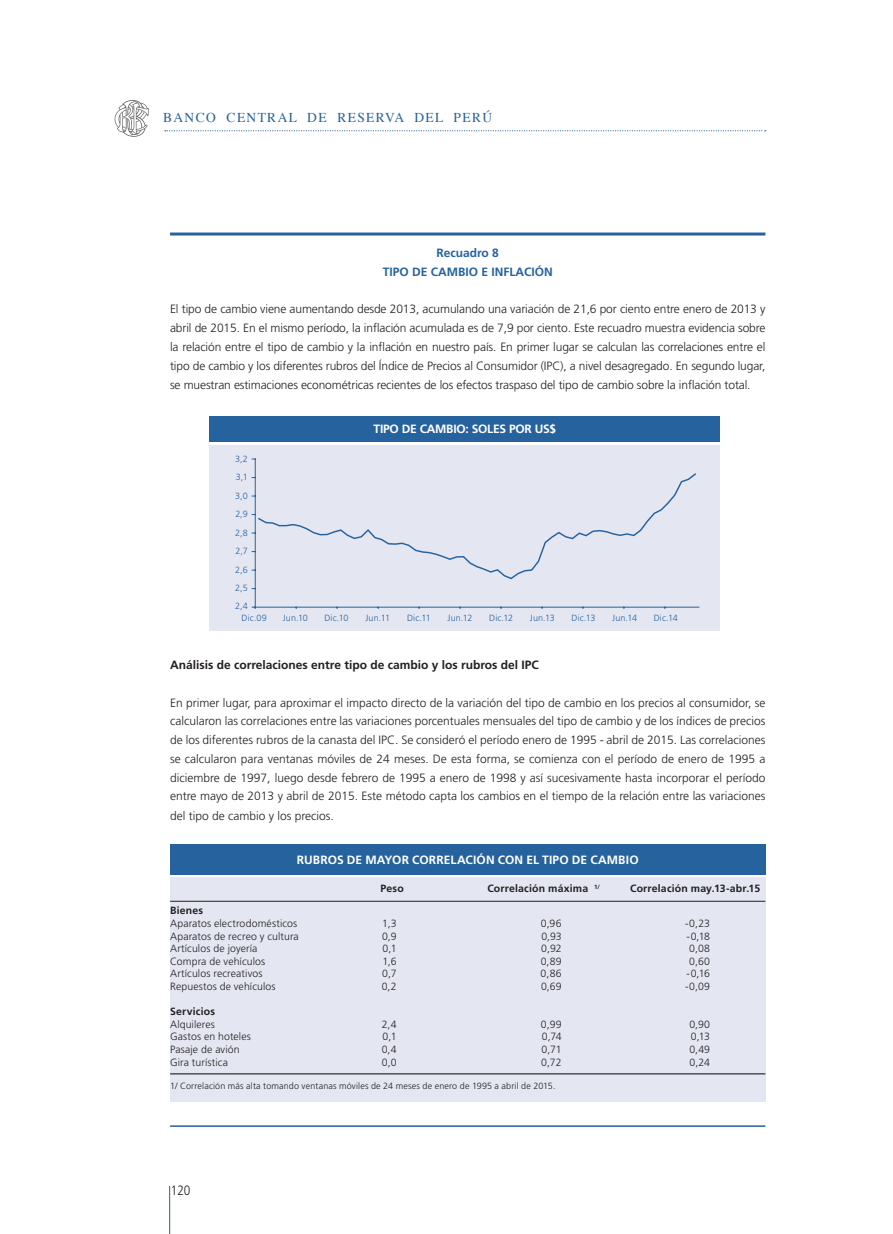
<style>
.page{position:relative;width:893px;height:1234px;background:#fff}
.page>*{position:absolute;margin:0;border:0;box-sizing:border-box;transform-origin:0 0}
.t1{font:13.5px "Times";letter-spacing:.1em;color:#26629d}
.t2{font:300 13.5px "Frutiger";color:#231f20;scale:.88 1}
.Normal{font:300 12px/18.9px "Frutiger";letter-spacing:-.01em;color:#231f20;text-align:justify}
.Normal-2{font:700 12px "Frutiger";color:#231f20}
.t3{font:700 12px "Frutiger";color:#fff}
.Normal-3{font:700 12px "Frutiger";color:#26629d}
.t4{font:700 12px "Frutiger";letter-spacing:-.02em;color:#fff}
.t5{font:300 10.5px "Frutiger";letter-spacing:.01em;color:#231f20}
.t6{font:700 10.5px "Frutiger";letter-spacing:.02em;color:#231f20}
.t7{font:300 9px "Frutiger";letter-spacing:.02em;color:#26629d}
.t8{font:300 9px "Frutiger";letter-spacing:.015em;color:#231f20}
</style>
<div class="page">
<svg style="left:165px;top:130px;width:601px;height:1px"></svg>
<hr style="left:169px;top:1185px;width:1px;height:48px;background:#26629d">
<svg style="left:115px;top:100px;width:34px;height:37px"></svg>
<hr style="left:170px;top:232px;width:595px;height:3px;background:#26629d">
<hr style="left:170px;top:1125px;width:595px;height:1px;background:#26629d">
<div style="left:210px;top:445px;width:510px;height:185px;background:#e4e7f2"></div>
<div style="left:210px;top:416px;width:510px;height:25px;background:#26629d"></div>
<hr style="left:255px;top:459px;width:1px;height:148px;background:#26629d">
<hr style="left:255px;top:606px;width:444px;height:1px;background:#26629d">
<svg style="left:258px;top:473px;width:438px;height:107px"></svg>
<div style="left:170px;top:877px;width:595px;height:224px;background:#e4e7f2"></div>
<div style="left:170px;top:844px;width:595px;height:30px;background:#26629d"></div>
<hr style="left:170px;top:900px;width:595px;height:1px;background:#231f20">
<hr style="left:170px;top:1072px;width:595px;height:2px;background:#231f20">
<p class="t1" style="left:163px;top:105px;width:330px">BANCO CENTRAL DE RESERVA DEL PERÚ</p>
<p class="Normal-3" style="left:436px;top:246px;width:64px">Recuadro 8</p>
<p class="Normal-3" style="left:383px;top:265px;width:172px">TIPO DE CAMBIO E INFLACIÓN</p>
<p class="Normal" style="left:170px;top:300px;width:597px">El tipo de cambio viene aumentando desde 2013, acumulando una variación de 21,6 por ciento entre enero de 2013 y abril de 2015. En el mismo período, la inflación acumulada es de 7,9 por ciento. Este recuadro muestra evidencia sobre la relación entre el tipo de cambio y la inflación en nuestro país. En primer lugar se calculan las correlaciones entre el tipo de cambio y los diferentes rubros del Índice de Precios al Consumidor (IPC), a nivel desagregado. En segundo lugar, se muestran estimaciones econométricas recientes de los efectos traspaso del tipo de cambio sobre la inflación total.</p>
<p class="t4" style="left:374px;top:422px;width:184px">TIPO DE CAMBIO: SOLES POR US$</p>
<p class="t7" style="left:235px;top:453px;width:14px">3,2</p>
<p class="t7" style="left:236px;top:472px;width:14px">3,1</p>
<p class="t7" style="left:235px;top:490px;width:14px">3,0</p>
<p class="t7" style="left:235px;top:509px;width:14px">2,9</p>
<p class="t7" style="left:235px;top:527px;width:14px">2,8</p>
<p class="t7" style="left:235px;top:545px;width:14px">2,7</p>
<p class="t7" style="left:235px;top:564px;width:14px">2,6</p>
<p class="t7" style="left:235px;top:582px;width:14px">2,5</p>
<p class="t7" style="left:235px;top:601px;width:14px">2,4</p>
<p class="t7" style="left:242px;top:612px;width:27px">Dic.09</p>
<p class="t7" style="left:283px;top:612px;width:27px">Jun.10</p>
<p class="t7" style="left:324px;top:612px;width:26px">Dic.10</p>
<p class="t7" style="left:365px;top:612px;width:26px">Jun.11</p>
<p class="t7" style="left:407px;top:612px;width:25px">Dic.11</p>
<p class="t7" style="left:448px;top:612px;width:26px">Jun.12</p>
<p class="t7" style="left:489px;top:612px;width:25px">Dic.12</p>
<p class="t7" style="left:530px;top:612px;width:26px">Jun.13</p>
<p class="t7" style="left:571px;top:612px;width:25px">Dic.13</p>
<p class="t7" style="left:612px;top:612px;width:27px">Jun.14</p>
<p class="t7" style="left:654px;top:612px;width:26px">Dic.14</p>
<p class="Normal-2" style="left:170px;top:657px;width:370px">Análisis de correlaciones entre tipo de cambio y los rubros del IPC</p>
<p class="Normal" style="left:170px;top:693px;width:597px">En primer lugar, para aproximar el impacto directo de la variación del tipo de cambio en los precios al consumidor, se calcularon las correlaciones entre las variaciones porcentuales mensuales del tipo de cambio y de los índices de precios de los diferentes rubros de la canasta del IPC. Se consideró el período enero de 1995 - abril de 2015. Las correlaciones se calcularon para ventanas móviles de 24 meses. De esta forma, se comienza con el período de enero de 1995 a diciembre de 1997, luego desde febrero de 1995 a enero de 1998 y así sucesivamente hasta incorporar el período entre mayo de 2013 y abril de 2015. Este método capta los cambios en el tiempo de la relación entre las variaciones del tipo de cambio y los precios.</p>
<p class="t3" style="left:297px;top:852px;width:343px">RUBROS DE MAYOR CORRELACIÓN CON EL TIPO DE CAMBIO</p>
<p class="t6" style="left:380px;top:882px;width:25px">Peso</p>
<p class="t6" style="left:487px;top:882px;width:114px">Correlación máxima <sup>1/</sup></p>
<p class="t6" style="left:630px;top:882px;width:132px">Correlación may.13-abr.15</p>
<p class="t6" style="left:170px;top:904px;width:35px">Bienes</p>
<p class="t5" style="left:170px;top:917px;width:129px">Aparatos electrodomésticos</p>
<p class="t5" style="left:382px;top:917px;width:16px">1,3</p>
<p class="t5" style="left:541px;top:917px;width:22px">0,96</p>
<p class="t5" style="left:685px;top:917px;width:26px">-0,23</p>
<p class="t5" style="left:170px;top:929px;width:130px">Aparatos de recreo y cultura</p>
<p class="t5" style="left:382px;top:929px;width:16px">0,9</p>
<p class="t5" style="left:541px;top:929px;width:22px">0,93</p>
<p class="t5" style="left:687px;top:929px;width:25px">-0,18</p>
<p class="t5" style="left:170px;top:942px;width:89px">Artículos de joyería</p>
<p class="t5" style="left:383px;top:942px;width:15px">0,1</p>
<p class="t5" style="left:541px;top:942px;width:22px">0,92</p>
<p class="t5" style="left:689px;top:942px;width:22px">0,08</p>
<p class="t5" style="left:170px;top:954px;width:97px">Compra de vehículos</p>
<p class="t5" style="left:382px;top:954px;width:16px">1,6</p>
<p class="t5" style="left:541px;top:954px;width:22px">0,89</p>
<p class="t5" style="left:689px;top:954px;width:22px">0,60</p>
<p class="t5" style="left:170px;top:967px;width:94px">Artículos recreativos</p>
<p class="t5" style="left:382px;top:967px;width:16px">0,7</p>
<p class="t5" style="left:541px;top:967px;width:23px">0,86</p>
<p class="t5" style="left:687px;top:967px;width:25px">-0,16</p>
<p class="t5" style="left:170px;top:980px;width:107px">Repuestos de vehículos</p>
<p class="t5" style="left:382px;top:980px;width:16px">0,2</p>
<p class="t5" style="left:541px;top:980px;width:22px">0,69</p>
<p class="t5" style="left:685px;top:980px;width:26px">-0,09</p>
<p class="t6" style="left:170px;top:1005px;width:46px">Servicios</p>
<p class="t5" style="left:170px;top:1017px;width:46px">Alquileres</p>
<p class="t5" style="left:382px;top:1017px;width:16px">2,4</p>
<p class="t5" style="left:541px;top:1017px;width:22px">0,99</p>
<p class="t5" style="left:689px;top:1017px;width:22px">0,90</p>
<p class="t5" style="left:170px;top:1030px;width:82px">Gastos en hoteles</p>
<p class="t5" style="left:383px;top:1030px;width:15px">0,1</p>
<p class="t5" style="left:542px;top:1030px;width:21px">0,74</p>
<p class="t5" style="left:691px;top:1030px;width:21px">0,13</p>
<p class="t5" style="left:170px;top:1043px;width:71px">Pasaje de avión</p>
<p class="t5" style="left:382px;top:1043px;width:16px">0,4</p>
<p class="t5" style="left:542px;top:1043px;width:21px">0,71</p>
<p class="t5" style="left:689px;top:1043px;width:22px">0,49</p>
<p class="t5" style="left:170px;top:1055px;width:59px">Gira turística</p>
<p class="t5" style="left:382px;top:1055px;width:16px">0,0</p>
<p class="t5" style="left:541px;top:1055px;width:22px">0,72</p>
<p class="t5" style="left:690px;top:1055px;width:22px">0,24</p>
<p class="t8" style="left:170px;top:1080px;width:387px">1/ Correlación más alta tomando ventanas móviles de 24 meses de enero de 1995 a abril de 2015.</p>
<p class="t2" style="left:171px;top:1182px;width:24px">120</p>
</div>
